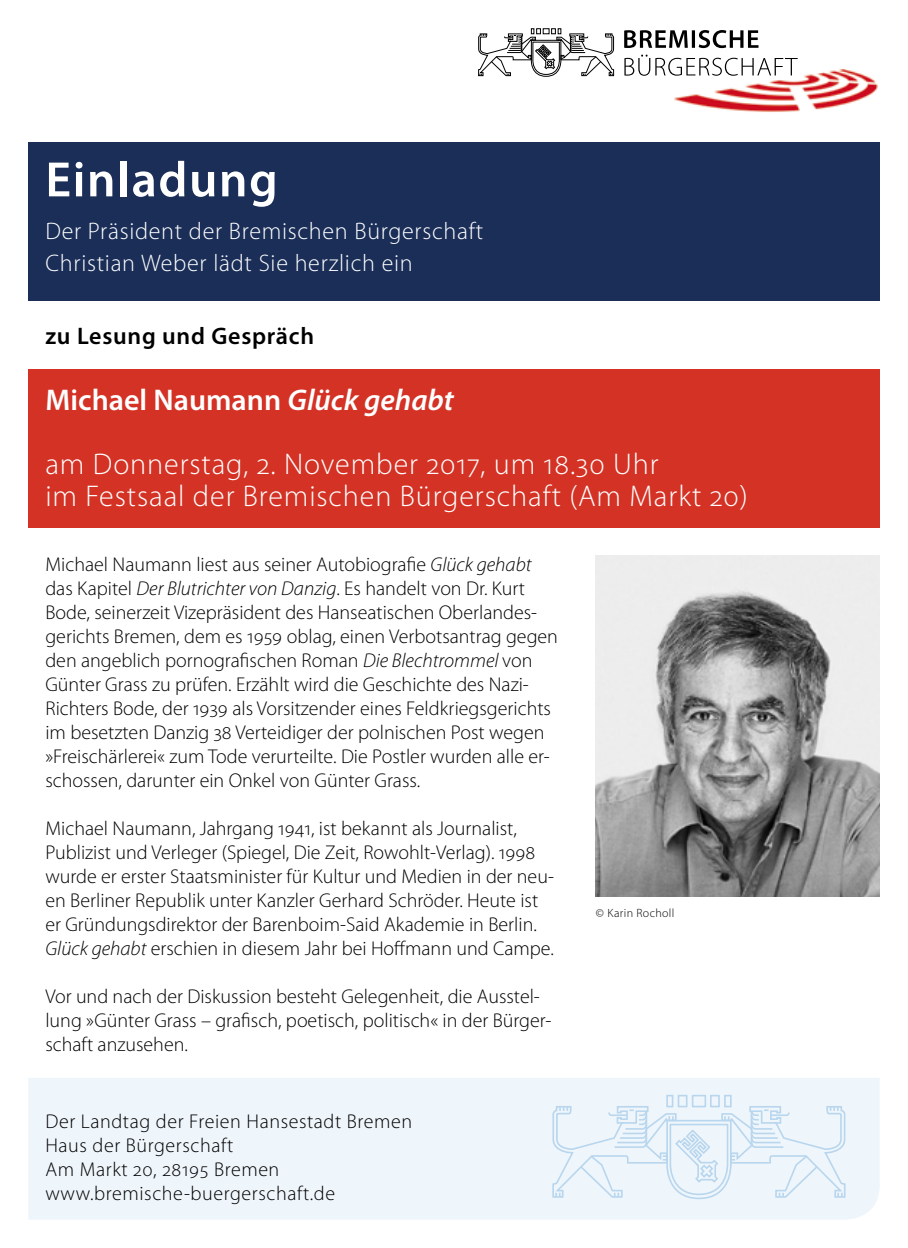
<style>
.page{position:relative;width:908px;height:1248px;background:#fff}
.page>*{position:absolute;margin:0;border:0;box-sizing:border-box;transform-origin:0 0}
.t1{font:600 50px "Myriad Pro";letter-spacing:.03em;color:#fff}
.t2{font:300 30px/64px "Myriad Pro";letter-spacing:.03em;color:#fff}
.t3{font:300 24px/32px "Myriad Pro";letter-spacing:.03em;color:#fff}
.t4{font:600 24px "Myriad Pro";letter-spacing:.03em;color:#000}
.t5{font:300 20px/24px "Myriad Pro";color:#000}
.t6{font:300 20px/24px "Myriad Pro";letter-spacing:.03em;color:#000}
.t7{font:300 12px "Myriad Pro";letter-spacing:.03em;color:#000}
.s1{font-weight:600}
.s2{font-weight:600;font-style:italic}
.s3{font-style:italic}
</style>
<div class="page">
<div style="left:28px;top:1078px;width:851px;height:141px;background:#eef5fb"></div>
<div style="left:28px;top:142px;width:851px;height:158px;background:#1a2e58"></div>
<div style="left:28px;top:369px;width:851px;height:158px;background:#d43225"></div>
<svg style="left:551px;top:1093px;width:294px;height:106px;background:#e6f0f9"></svg>
<img style="left:674px;top:70px;width:204px;height:42px">
<svg style="left:624px;top:55px;width:173px;height:21px"></svg>
<svg style="left:624px;top:30px;width:134px;height:18px"></svg>
<svg style="left:478px;top:28px;width:136px;height:49px"></svg>
<img style="left:595px;top:556px;width:284px;height:340px">
<h1 class="t1" style="left:45px;top:148px;width:234px">Einladung</h1>
<p class="t3" style="left:45px;top:216px;width:439px">Der Präsident der Bremischen Bürgerschaft<br>Christian Weber lädt Sie herzlich ein</p>
<p class="t4" style="left:45px;top:321px;width:270px">zu Lesung und Gespräch</p>
<h2 class="t2" style="left:45px;top:368px;width:614px"><span class="s1">Michael Naumann</span> <span class="s2">Glück gehabt<br></span>am Donnerstag, 2. November 2017, um 18.30 Uhr</h2>
<h2 class="t2" style="left:45px;top:464px;width:703px">im Festsaal der Bremischen Bürgerschaft (Am Markt 20)</h2>
<p class="t5" style="left:45px;top:552px;width:514px">Michael Naumann liest aus seiner Autobiografie <span class="s3">Glück gehabt </span>das Kapitel <span class="s3">Der Blutrichter von Danzig</span>. Es handelt von Dr. Kurt Bode, seinerzeit Vizepräsident des Hanseatischen Oberlandes&shy;gerichts Bremen, dem es 1959 oblag, einen Verbotsantrag gegen den angeblich pornografischen Roman <span class="s3">Die Blechtrommel</span> von Günter Grass zu prüfen. Erzählt wird die Geschichte des Nazi-Richters Bode, der 1939 als Vorsitzender eines Feldkriegsgerichts im besetzten Danzig 38 Verteidiger der polnischen Post wegen »Freischärlerei« zum Tode verurteilte. Die Postler wurden alle er&shy;schossen, darunter ein Onkel von Günter Grass.</p>
<p class="t5" style="left:45px;top:816px;width:510px">Michael Naumann, Jahrgang 1941, ist bekannt als Journalist, Publizist und Verleger (Spiegel, Die Zeit, Rowohlt-Verlag). 1998 wurde er erster Staatsminister für Kultur und Medien in der neu&shy;en Berliner Republik unter Kanzler Gerhard Schröder. Heute ist er Gründungsdirektor der Barenboim-Said Akademie in Berlin.<br><span class="s3">Glück gehabt</span> erschien in diesem Jahr bei Hoffmann und Campe.</p>
<p class="t5" style="left:45px;top:984px;width:507px">Vor und nach der Diskussion besteht Gelegenheit, die Ausstel&shy;lung »Günter Grass – grafisch, poetisch, politisch« in der Bürger&shy;schaft anzusehen.</p>
<p class="t6" style="left:45px;top:1109px;width:368px">Der Landtag der Freien Hansestadt Bremen<br>Haus der Bürgerschaft<br>Am Markt 20, 28195 Bremen www.bremische-buergerschaft.de</p>
<p class="t7" style="left:595px;top:905px;width:80px">© Karin Rocholl</p>
</div>
